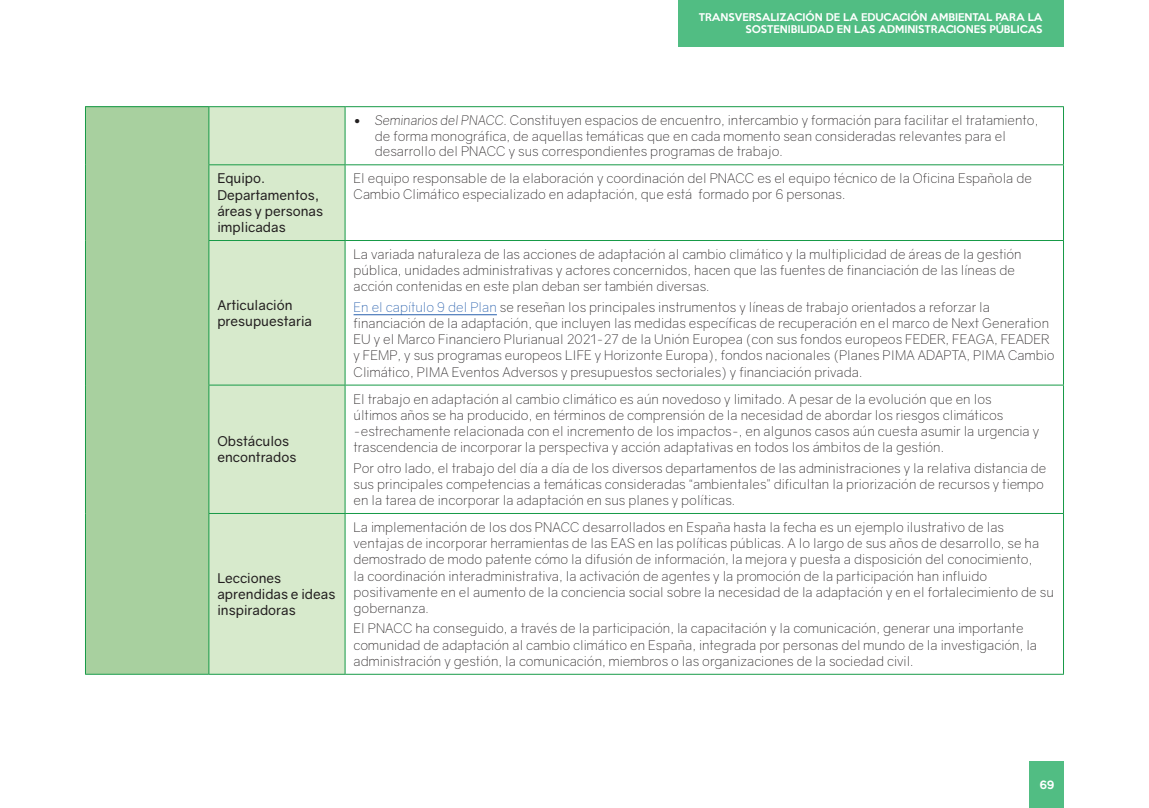
<style>
.page{position:relative;width:1149px;height:808px;background:#fff}
.page>*{position:absolute;margin:0;border:0;box-sizing:border-box;transform-origin:0 0}
.t1{font:300 13.5px/16.2px "Gravity";color:#231f20}
.t2{font:13.5px/16.2px "Gravity";color:#231f20}
.t3{font:500 10.5px "Keep Calm";color:#fff}
.t4{font:500 9.75px/12px "Keep Calm";color:#fff;text-align:right}
.s1{font-weight:700}
.s2{font-style:italic}
.s3{color:#2860ad}
</style>
<div class="page">
<div style="left:1029px;top:761px;width:34px;height:47px;background:#51bd83"></div>
<div style="left:678px;top:0;width:385px;height:47px;background:#51bd83"></div>
<div style="left:85px;top:107px;width:124px;height:567px;background:#a8d09f"></div>
<div style="left:209px;top:107px;width:135px;height:567px;background:#d7eacc"></div>
<hr style="left:85px;top:106px;width:124px;height:1px;background:#179a47">
<hr style="left:85px;top:107px;width:1px;height:58px;background:#179a47">
<hr style="left:209px;top:106px;width:136px;height:1px;background:#179a47">
<hr style="left:208px;top:107px;width:1px;height:57px;background:#179a47">
<hr style="left:345px;top:106px;width:718px;height:1px;background:#179a47">
<hr style="left:344px;top:107px;width:1px;height:57px;background:#179a47">
<hr style="left:1062px;top:107px;width:1px;height:57px;background:#179a47">
<hr style="left:85px;top:165px;width:1px;height:75px;background:#179a47">
<hr style="left:208px;top:164px;width:137px;height:1px;background:#179a47">
<hr style="left:208px;top:165px;width:1px;height:75px;background:#179a47">
<hr style="left:345px;top:164px;width:718px;height:1px;background:#179a47">
<hr style="left:344px;top:165px;width:1px;height:75px;background:#179a47">
<hr style="left:1062px;top:165px;width:1px;height:75px;background:#179a47">
<hr style="left:85px;top:240px;width:1px;height:145px;background:#179a47">
<hr style="left:208px;top:240px;width:137px;height:1px;background:#179a47">
<hr style="left:208px;top:241px;width:1px;height:144px;background:#179a47">
<hr style="left:345px;top:240px;width:718px;height:1px;background:#179a47">
<hr style="left:344px;top:241px;width:1px;height:144px;background:#179a47">
<hr style="left:1062px;top:241px;width:1px;height:144px;background:#179a47">
<hr style="left:85px;top:385px;width:1px;height:128px;background:#179a47">
<hr style="left:208px;top:385px;width:137px;height:1px;background:#179a47">
<hr style="left:208px;top:385px;width:1px;height:128px;background:#179a47">
<hr style="left:345px;top:385px;width:718px;height:1px;background:#179a47">
<hr style="left:344px;top:385px;width:1px;height:128px;background:#179a47">
<hr style="left:1062px;top:385px;width:1px;height:128px;background:#179a47">
<hr style="left:85px;top:513px;width:1px;height:161px;background:#179a47">
<hr style="left:208px;top:513px;width:137px;height:1px;background:#179a47">
<hr style="left:208px;top:514px;width:1px;height:160px;background:#179a47">
<hr style="left:345px;top:513px;width:718px;height:1px;background:#179a47">
<hr style="left:344px;top:514px;width:1px;height:160px;background:#179a47">
<hr style="left:1062px;top:514px;width:1px;height:160px;background:#179a47">
<hr style="left:85px;top:674px;width:124px;height:1px;background:#179a47">
<hr style="left:209px;top:674px;width:136px;height:1px;background:#179a47">
<hr style="left:345px;top:674px;width:718px;height:1px;background:#179a47">
<hr style="left:353px;top:314px;width:144px;height:1px;background:#2860ad">
<p class="t4" style="left:698px;top:11px;width:345px">TRANSVERSALIZACIÓN DE LA EDUCACIÓN AMBIENTAL PARA LA<br>SOSTENIBILIDAD EN LAS ADMINISTRACIONES PÚBLICAS</p>
<p class="t1" style="left:375px;top:112px;width:664px;line-height:15.6px;text-indent:-21px"><span class="s1">•</span> <span class="s2">Seminarios del PNACC.</span> Constituyen espacios de encuentro, intercambio y formación para facilitar el tratamiento, de forma monográfica, de aquellas temáticas que en cada momento sean consideradas relevantes para el desarrollo del PNACC y sus correspondientes programas de trabajo.</p>
<p class="t2" style="left:217px;top:170px;width:107px">Equipo.<br>Departamentos, áreas y personas implicadas</p>
<p class="t1" style="left:353px;top:170px;width:679px">El equipo responsable de la elaboración y coordinación del PNACC es el equipo técnico de la Oficina Española de<br>Cambio Climático especializado en adaptación, que está formado por 6 personas.</p>
<p class="t2" style="left:217px;top:297px;width:96px">Articulación presupuestaria</p>
<p class="t2" style="left:217px;top:433px;width:80px">Obstáculos encontrados</p>
<p class="t2" style="left:217px;top:570px;width:119px">Lecciones aprendidas e ideas inspiradoras</p>
<p class="t1" style="left:353px;top:246px;width:669px">La variada naturaleza de las acciones de adaptación al cambio climático y la multiplicidad de áreas de la gestión pública, unidades administrativas y actores concernidos, hacen que las fuentes de financiación de las líneas de acción contenidas en este plan deban ser también diversas.</p>
<p class="t1" style="left:353px;top:299px;width:702px"><span class="s3">En el capítulo 9 del Plan</span> se reseñan los principales instrumentos y líneas de trabajo orientados a reforzar la financiación de la adaptación, que incluyen las medidas específicas de recuperación en el marco de Next Generation EU y el Marco Financiero Plurianual 2021-27 de la Unión Europea (con sus fondos europeos FEDER, FEAGA, FEADER y FEMP, y sus programas europeos LIFE y Horizonte Europa), fondos nacionales (Planes PIMA ADAPTA, PIMA Cambio Climático, PIMA Eventos Adversos y presupuestos sectoriales) y financiación privada.</p>
<p class="t1" style="left:353px;top:391px;width:687px">El trabajo en adaptación al cambio climático es aún novedoso y limitado. A pesar de la evolución que en los<br>últimos años se ha producido, en términos de comprensión de la necesidad de abordar los riesgos climáticos -estrechamente relacionada con el incremento de los impactos-, en algunos casos aún cuesta asumir la urgencia y trascendencia de incorporar la perspectiva y acción adaptativas en todos los ámbitos de la gestión.</p>
<p class="t1" style="left:353px;top:460px;width:694px">Por otro lado, el trabajo del día a día de los diversos departamentos de las administraciones y la relativa distancia de sus principales competencias a temáticas consideradas “ambientales” dificultan la priorización de recursos y tiempo en la tarea de incorporar la adaptación en sus planes y políticas.</p>
<p class="t1" style="left:353px;top:519px;width:701px">La implementación de los dos PNACC desarrollados en España hasta la fecha es un ejemplo ilustrativo de las ventajas de incorporar herramientas de las EAS en las políticas públicas. A lo largo de sus años de desarrollo, se ha demostrado de modo patente cómo la difusión de información, la mejora y puesta a disposición del conocimiento,<br>la coordinación interadministrativa, la activación de agentes y la promoción de la participación han influido positivamente en el aumento de la conciencia social sobre la necesidad de la adaptación y en el fortalecimiento de su gobernanza.</p>
<p class="t1" style="left:353px;top:620px;width:685px">El PNACC ha conseguido, a través de la participación, la capacitación y la comunicación, generar una importante comunidad de adaptación al cambio climático en España, integrada por personas del mundo de la investigación, la administración y gestión, la comunicación, miembros o las organizaciones de la sociedad civil.</p>
<p class="t3" style="left:1038px;top:776px;width:17px">69</p>
</div>
